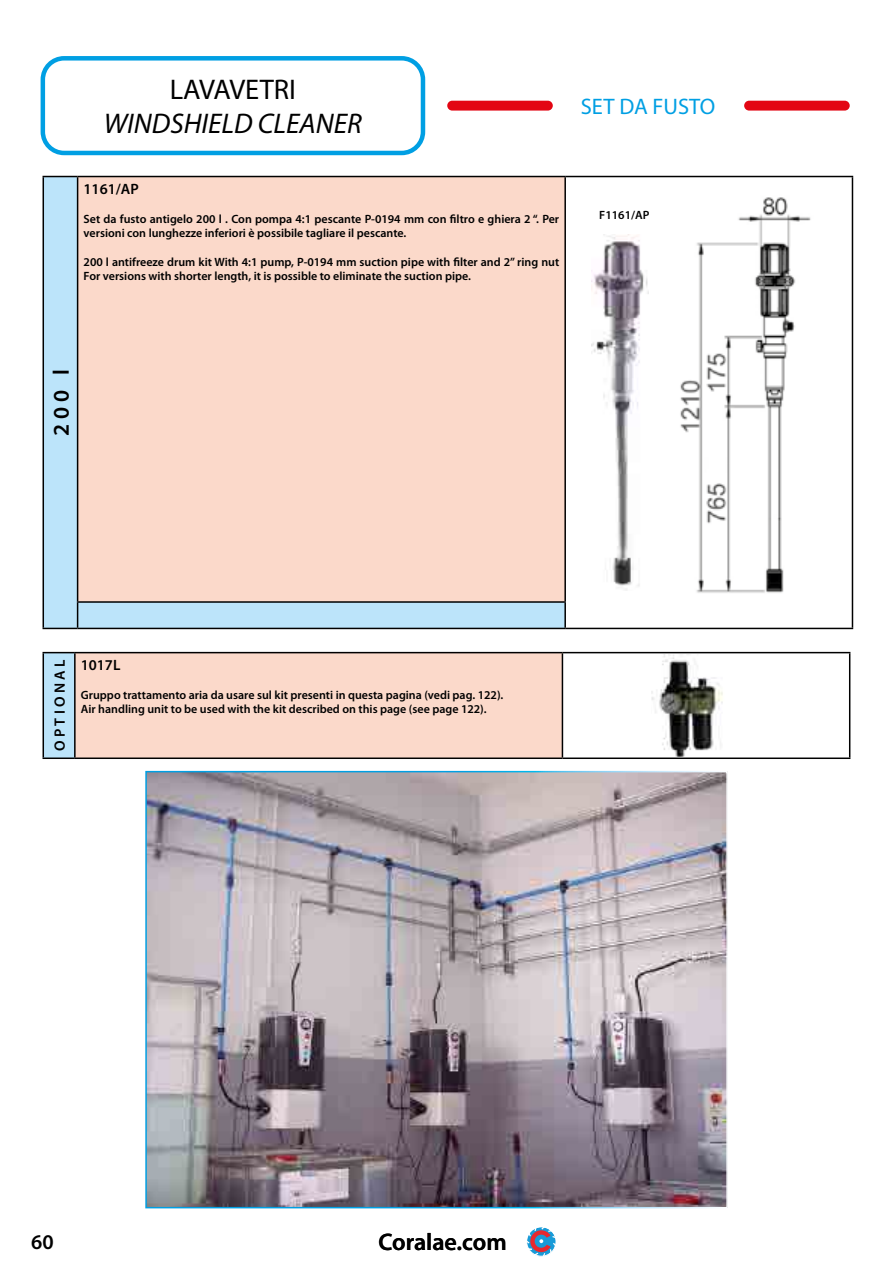
<style>
.page{position:relative;width:893px;height:1263px;background:#fff}
.page>*{position:absolute;margin:0;border:0;box-sizing:border-box;transform-origin:0 0}
.t1{font:italic 28.5px "Myriad Pro";color:#000}
.t2{font:28.5px "Myriad Pro";color:#000}
.t3{font:600 24px "Myriad Pro";color:#000}
.t4{font:22.5px "Myriad Pro";color:#009fe3}
.t5{font:600 22.5px "Myriad Pro";color:#000}
.t6{font:600 21px "Myriad Pro";color:#000}
.t7{font:600 15px "Myriad Pro";letter-spacing:.22em;color:#000}
.t8{font:600 12px/14.4px "Myriad Pro";color:#000}
</style>
<div class="page">
<div style="left:447px;top:101px;width:106px;height:10px;background:#e30613;border-radius:5px"></div>
<div style="left:744px;top:101px;width:106px;height:10px;background:#e30613;border-radius:5px"></div>
<div style="left:41px;top:56px;width:384px;height:99px;border:4px solid #009fe3;border-radius:21px"></div>
<svg style="left:527px;top:1227px;width:29px;height:30px"></svg>
<div style="left:44px;top:177px;width:520px;height:451px;background:#bce4fa"></div>
<div style="left:78px;top:176px;width:487px;height:426px;background:#fbd9ca"></div>
<hr style="left:565px;top:176px;width:288px;height:1px;background:#000">
<hr style="left:852px;top:177px;width:1px;height:425px;background:#000">
<svg style="left:852px;top:602px;width:1px;height:26px"></svg>
<hr style="left:565px;top:628px;width:288px;height:1px;background:#000">
<hr style="left:78px;top:176px;width:487px;height:1px;background:#000">
<hr style="left:564px;top:177px;width:2px;height:424px;background:#000">
<hr style="left:43px;top:628px;width:35px;height:1px;background:#000">
<hr style="left:43px;top:176px;width:35px;height:1px;background:#000">
<hr style="left:43px;top:177px;width:1px;height:425px;background:#000">
<hr style="left:77px;top:177px;width:1px;height:424px;background:#000">
<svg style="left:43px;top:602px;width:1px;height:26px"></svg>
<hr style="left:77px;top:601px;width:489px;height:2px;background:#000">
<svg style="left:77px;top:603px;width:1px;height:25px"></svg>
<hr style="left:564px;top:603px;width:2px;height:25px;background:#000">
<hr style="left:78px;top:628px;width:487px;height:1px;background:#000">
<div style="left:43px;top:653px;width:32px;height:105px;background:#bce4fa"></div>
<div style="left:75px;top:653px;width:487px;height:105px;background:#fbd9ca"></div>
<hr style="left:562px;top:652px;width:288px;height:1px;background:#000">
<hr style="left:849px;top:653px;width:1px;height:104px;background:#000">
<hr style="left:562px;top:757px;width:288px;height:2px;background:#000">
<hr style="left:75px;top:652px;width:487px;height:1px;background:#000">
<hr style="left:562px;top:653px;width:1px;height:104px;background:#000">
<hr style="left:75px;top:757px;width:487px;height:2px;background:#000">
<hr style="left:43px;top:652px;width:32px;height:1px;background:#000">
<hr style="left:43px;top:653px;width:1px;height:104px;background:#000">
<hr style="left:74px;top:653px;width:2px;height:104px;background:#000">
<hr style="left:43px;top:757px;width:32px;height:2px;background:#000">
<img style="left:652px;top:655px;width:71px;height:102px">
<img style="left:591px;top:234px;width:57px;height:356px">
<img style="left:680px;top:197px;width:131px;height:396px">
<img style="left:148px;top:774px;width:577px;height:431px">
<div style="left:145px;top:771px;width:583px;height:437px;border:2px solid #fff"></div>
<h1 class="t2" style="left:170px;top:72px;width:128px">LAVAVETRI</h1>
<h1 class="t1" style="left:104px;top:106px;width:260px">WINDSHIELD CLEANER</h1>
<p class="t7" style="left:84px;top:179px;width:57px">1161/AP</p>
<p class="t8" style="left:84px;top:211px;width:477px">Set da fusto antigelo 200 l . Con pompa 4:1 pescante P-0194 mm con filtro e ghiera 2 “. Per versioni con lunghezze inferiori è possibile tagliare il pescante.</p>
<p class="t8" style="left:84px;top:254px;width:477px">200 l antifreeze drum kit With 4:1 pump, P-0194 mm suction pipe with filter and 2” ring nut<br>For versions with shorter length, it is possible to eliminate the suction pipe.</p>
<h3 class="t4" style="left:581px;top:92px;width:136px">SET DA FUSTO</h3>
<p class="t8" style="left:599px;top:208px;width:52px">F1161/AP</p>
<h3 class="t5" style="left:47px;top:436px;width:68px;rotate:-90deg">200 l</h3>
<p class="t7" style="left:50px;top:751px;width:93px;rotate:-90deg">OPTIONAL</p>
<p class="t7" style="left:81px;top:655px;width:41px">1017L</p>
<p class="t8" style="left:81px;top:687px;width:424px">Gruppo trattamento aria da usare sul kit presenti in questa pagina (vedi pag. 122).<br>Air handling unit to be used with the kit described on this page (see page 122).</p>
<h3 class="t6" style="left:31px;top:1229px;width:24px">60</h3>
<h2 class="t3" style="left:378px;top:1227px;width:130px">Coralae.com</h2>
</div>
